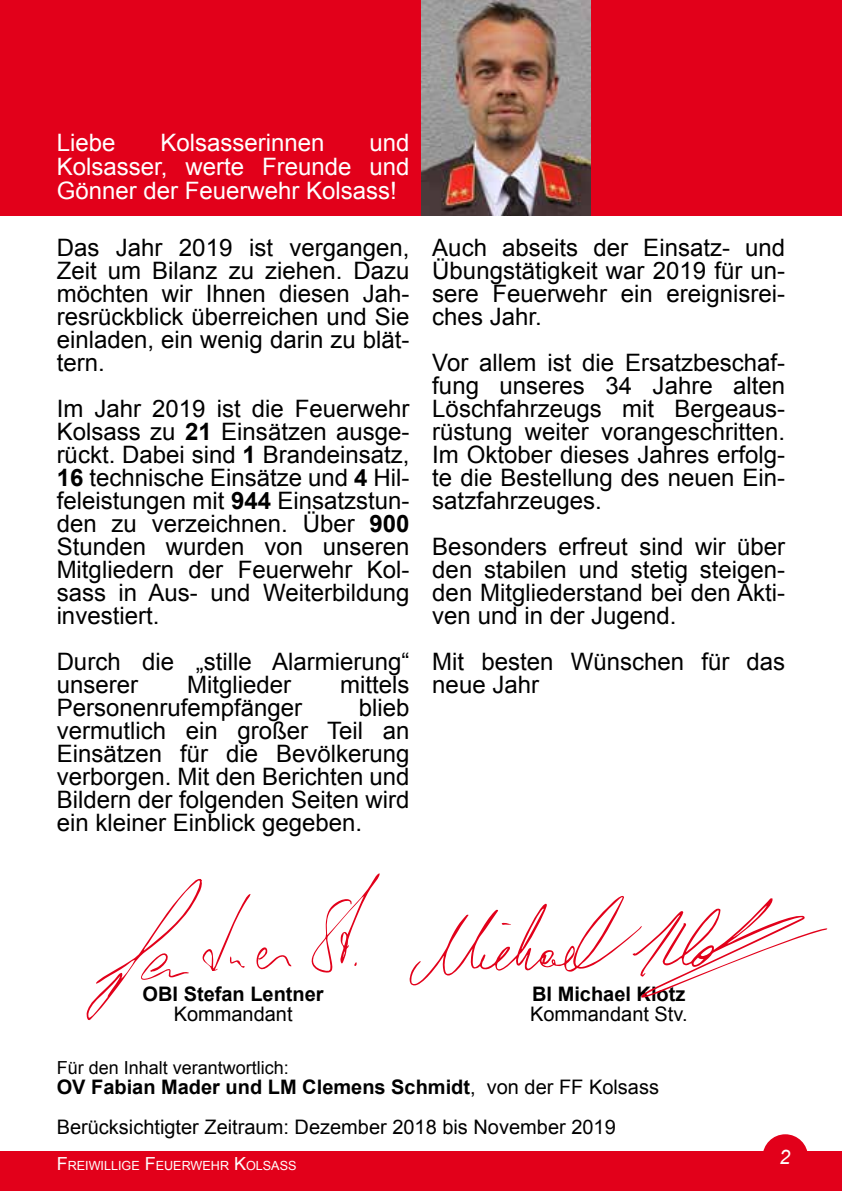
<style>
.page{position:relative;width:842px;height:1191px;background:#fff}
.page>*{position:absolute;margin:0;border:0;box-sizing:border-box;transform-origin:0 0}
.t1{font:24px/23px "Arial";color:#000;text-align:justify}
.t2{font:24px/24px "Arial";color:#fff;text-align:justify}
.t3{font:20px/40px "Arial";color:#000}
.t4{font:700 20px "Arial";color:#000}
.t5{font:italic 20px "Arial";color:#fff}
.t6{font:18px "Arial";color:#000}
.t7{font:12.6px "Arial";color:#fff}
.s1{font-weight:700}
.s2{font-size:18px}
</style>
<div class="page">
<div style="left:0;top:1151px;width:842px;height:40px;background:#e2001a"></div>
<div style="left:763px;top:1134px;width:45px;height:45px;background:#e2001a;border-radius:50%"></div>
<img style="left:421px;top:0;width:170px;height:215px">
<svg style="left:311px;top:873px;width:69px;height:99px"></svg>
<svg style="left:86px;top:879px;width:206px;height:142px"></svg>
<div style="left:0;top:0;width:421px;height:215px;background:#e2001a"></div>
<div style="left:591px;top:0;width:251px;height:215px;background:#e2001a"></div>
<svg style="left:409px;top:896px;width:419px;height:102px"></svg>
<p class="t2" style="left:57px;top:130px;width:354px;text-indent:313px">und Kolsasser, werte Freunde und Gönner der Feuerwehr Kolsass!</p>
<p class="t2" style="left:57px;top:130px;width:60px">Liebe</p>
<p class="t2" style="left:160px;top:130px;width:166px">Kolsasserinnen</p>
<p class="t1" style="left:57px;top:236px;width:354px">Das Jahr 2019 ist vergangen, Zeit um Bilanz zu ziehen. Dazu möchten wir Ihnen diesen Jah&shy;resrückblick überreichen und Sie einladen, ein wenig darin zu blät&shy;tern.</p>
<p class="t1" style="left:57px;top:397px;width:354px">Im Jahr 2019 ist die Feuerwehr Kolsass zu <span class="s1">21</span> Einsätzen ausge&shy;rückt. Dabei sind <span class="s1">1</span> Brandeinsatz, <span class="s1">16</span> technische Einsätze und <span class="s1">4</span> Hil&shy;feleistungen mit <span class="s1">944</span> Einsatzstun&shy;den zu verzeichnen. Über <span class="s1">900<br></span>Stunden wurden von unseren Mitgliedern der Feuerwehr Kol&shy;sass in Aus- und Weiterbildung investiert.</p>
<p class="t1" style="left:57px;top:650px;width:354px">Durch die „stille Alarmierung“ unserer</p>
<p class="t1" style="left:187px;top:673px;width:106px">Mitglieder</p>
<p class="t1" style="left:340px;top:673px;width:71px">mittels</p>
<p class="t1" style="left:57px;top:696px;width:247px">Personenrufempfänger</p>
<p class="t1" style="left:57px;top:696px;width:354px;text-indent:302px">blieb vermutlich ein großer Teil an Einsätzen für die Bevölkerung verborgen. Mit den Berichten und Bildern der folgenden Seiten wird ein kleiner Einblick gegeben.</p>
<p class="t1" style="left:432px;top:236px;width:354px">Auch abseits der Einsatz- und Übungstätigkeit war 2019 für un&shy;sere Feuerwehr ein ereignisrei&shy;ches Jahr.</p>
<p class="t1" style="left:432px;top:351px;width:354px">Vor allem ist die Ersatzbeschaf&shy;fung unseres 34 Jahre alten Löschfahrzeugs mit Bergeaus&shy;rüstung weiter vorangeschritten.<br>Im Oktober dieses Jahres erfolg&shy;te die Bestellung des neuen Ein&shy;satzfahrzeuges.</p>
<p class="t1" style="left:432px;top:535px;width:354px">Besonders erfreut sind wir über den stabilen und stetig steigen&shy;den Mitgliederstand bei den Akti&shy;ven und in der Jugend.</p>
<p class="t1" style="left:432px;top:650px;width:354px">Mit besten Wünschen für das neue Jahr</p>
<p class="t4" style="left:143px;top:980px;width:183px">OBI Stefan Lentner</p>
<p class="t3" style="left:174px;top:993px;width:120px">Kommandant</p>
<p class="t4" style="left:532px;top:980px;width:155px">BI Michael Klotz</p>
<p class="t3" style="left:530px;top:993px;width:159px">Kommandant Stv.</p>
<p class="t6" style="left:57px;top:1055px;width:234px">Für den Inhalt verantwortlich:</p>
<p class="t3" style="left:57px;top:1067px;width:604px"><span class="s1">OV Fabian Mader und LM Clemens Schmidt</span>, von der FF Kolsass<br>Berücksichtigter Zeitraum: Dezember 2018 bis November 2019</p>
<p class="t7" style="left:57px;top:1157px;width:241px"><span class="s2">F</span>REIWILLIGE <span class="s2">F</span>EUERWEHR <span class="s2">K</span>OLSASS</p>
<p class="t5" style="left:779px;top:1144px;width:13px">2</p>
</div>
